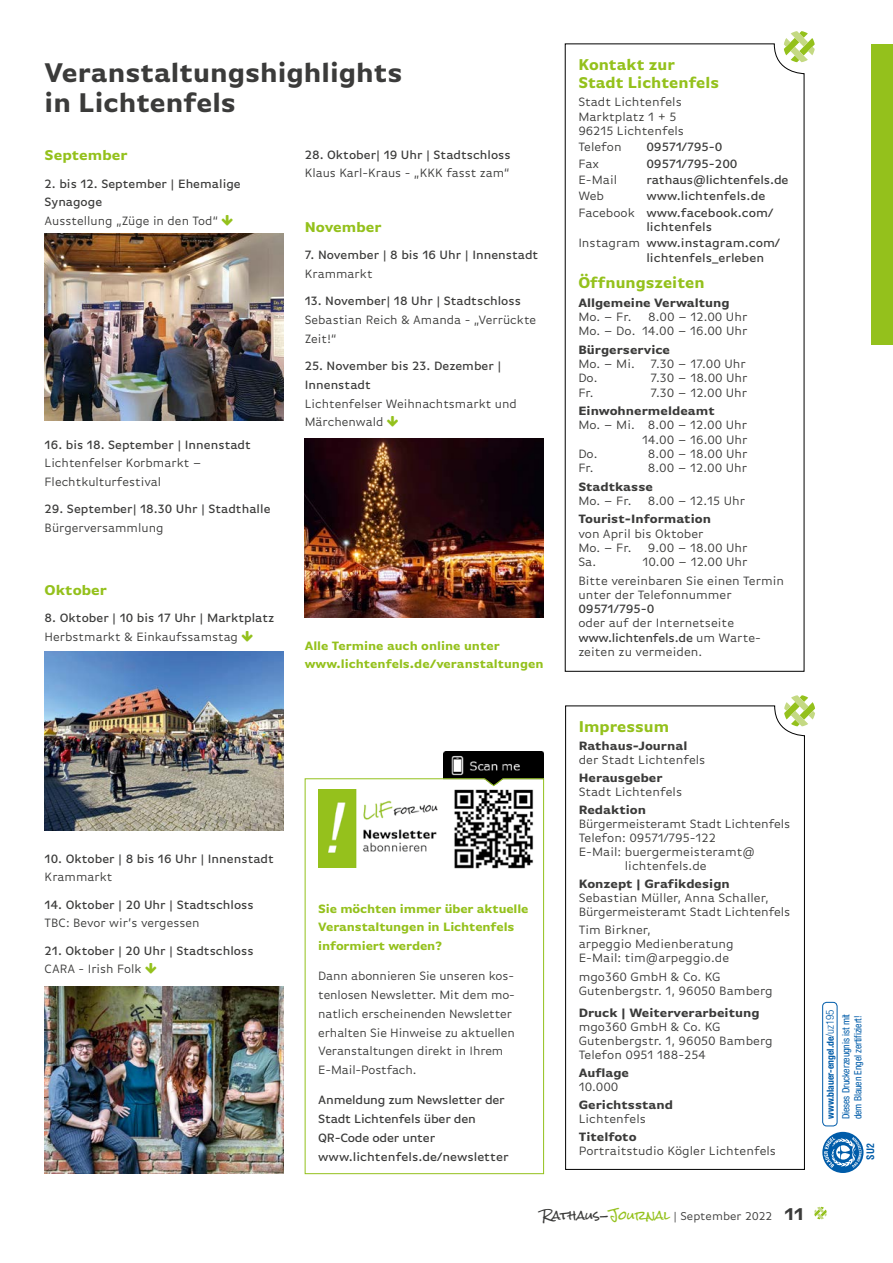
<style>
.page{position:relative;width:893px;height:1263px;background:#fff}
.page>*{position:absolute;margin:0;border:0;box-sizing:border-box;transform-origin:0 0}
.t1{font:700 28.5px/30px "Basic Gothic Pro";color:#3b3b3a;scale:.95 1}
.t2{font:700 16.5px/18px "Basic Gothic Pro";color:#94c11c;scale:.95 1}
.t3{font:700 15px "Basic Gothic Pro";color:#94c11c}
.t4{font:12.75px/18.8px "Basic Gothic Pro";color:#3b3b3a}
.t5{font:500 12.75px/18.8px "Basic Gothic Pro";color:#3b3b3a}
.t6{font:700 12.75px "Basic Gothic Pro";color:#3b3b3a}
.t7{font:700 12.75px/18.8px "Basic Gothic Pro";letter-spacing:-.01em;color:#94c11c}
.t8{font:500 12.75px/18.8px "Basic Gothic Pro";letter-spacing:-.02em;color:#3b3b3a}
.t9{font:12px "Basic Gothic Pro";color:#3b3b3a}
.t10{font:10.05px/12px "Helvetica Neue Condensed OV RFKZSA";letter-spacing:-.01em;color:#005ca9}
.t11{font:10.05px "Helvetica Condensed Bold OV TFKZSA";color:#005ca9}
.t12{font:700 condensed 9.6px "Helvetica Neue";color:#005ca9}
.s1{font-weight:400}
.s2{font-weight:500}
.s3{font-family:"Rock Salt"}
.s4{font-family:"Rock Salt";color:#94c11c}
.s5{font-weight:700;font-size:18px}
.s6{font-weight:300;font-size:10.95px}
</style>
<div class="page">
<svg style="left:814px;top:1207px;width:13px;height:12px"></svg>
<img style="left:45px;top:233px;width:238px;height:187px">
<img style="left:45px;top:652px;width:238px;height:179px">
<img style="left:45px;top:987px;width:238px;height:187px">
<img style="left:444px;top:751px;width:100px;height:27px">
<svg style="left:304px;top:778px;width:240px;height:396px"></svg>
<img style="left:318px;top:790px;width:125px;height:78px">
<svg style="left:784px;top:31px;width:31px;height:30px"></svg>
<svg style="left:564px;top:43px;width:241px;height:629px"></svg>
<svg style="left:785px;top:695px;width:30px;height:31px"></svg>
<svg style="left:565px;top:705px;width:240px;height:465px"></svg>
<img style="left:305px;top:438px;width:239px;height:179px">
<div style="left:822px;top:1002px;width:15px;height:124px;border:1px solid #005ca9;border-radius:4px"></div>
<svg style="left:822px;top:1131px;width:42px;height:43px"></svg>
<svg style="left:822px;top:1132px;width:41px;height:41px"></svg>
<div style="left:872px;top:45px;width:21px;height:300px;background:#94c11c"></div>
<h1 class="t1" style="left:45px;top:57px;width:378px">Veranstaltungshighlights in Lichtenfels</h1>
<p class="t3" style="left:45px;top:147px;width:85px">September</p>
<p class="t5" style="left:45px;top:174px;width:198px">2. bis 12. September | Ehemalige<br>Synagoge</p>
<p class="t4" style="left:45px;top:212px;width:175px">Ausstellung „Züge in den Tod“</p>
<p class="t5" style="left:305px;top:145px;width:207px">28. Oktober| 19 Uhr | Stadtschloss</p>
<p class="t4" style="left:305px;top:164px;width:206px">Klaus Karl-Kraus - „KKK fasst zam“</p>
<p class="t3" style="left:305px;top:218px;width:78px">November</p>
<p class="t5" style="left:305px;top:246px;width:235px">7. November | 8 bis 16 Uhr | Innenstadt</p>
<p class="t4" style="left:305px;top:264px;width:69px">Krammarkt</p>
<p class="t5" style="left:305px;top:292px;width:218px">13. November| 18 Uhr | Stadtschloss</p>
<p class="t4" style="left:305px;top:310px;width:233px">Sebastian Reich &amp; Amanda - „Verrückte<br>Zeit!“</p>
<p class="t5" style="left:305px;top:356px;width:198px">25. November bis 23. Dezember |<br>Innenstadt</p>
<p class="t4" style="left:305px;top:394px;width:214px">Lichtenfelser Weihnachtsmarkt und<br>Märchenwald</p>
<p class="t5" style="left:45px;top:435px;width:208px">16. bis 18. September | Innenstadt</p>
<p class="t4" style="left:45px;top:454px;width:159px">Lichtenfelser Korbmarkt –<br>Flechtkulturfestival</p>
<p class="t5" style="left:45px;top:500px;width:227px">29. September| 18.30 Uhr | Stadthalle</p>
<p class="t4" style="left:45px;top:518px;width:120px">Bürgerversammlung</p>
<p class="t3" style="left:45px;top:581px;width:64px">Oktober</p>
<p class="t5" style="left:45px;top:609px;width:231px">8. Oktober | 10 bis 17 Uhr | Marktplatz</p>
<p class="t4" style="left:45px;top:627px;width:195px">Herbstmarkt &amp; Einkaufssamstag</p>
<p class="t7" style="left:305px;top:636px;width:240px">Alle Termine auch online unter www.lichtenfels.de/veranstaltungen</p>
<p class="t5" style="left:45px;top:849px;width:231px">10. Oktober | 8 bis 16 Uhr | Innenstadt</p>
<p class="t4" style="left:45px;top:868px;width:69px">Krammarkt</p>
<p class="t5" style="left:45px;top:895px;width:211px">14. Oktober | 20 Uhr | Stadtschloss</p>
<p class="t4" style="left:45px;top:914px;width:156px">TBC: Bevor wir’s vergessen</p>
<p class="t5" style="left:45px;top:941px;width:210px">21. Oktober | 20 Uhr | Stadtschloss</p>
<p class="t4" style="left:45px;top:960px;width:99px">CARA - Irish Folk</p>
<p class="t7" style="left:318px;top:899px;width:212px">Sie möchten immer über aktuelle<br>Veranstaltungen in Lichtenfels informiert werden?</p>
<p class="t4" style="left:318px;top:967px;width:198px">Dann abonnieren Sie unseren kos&shy;tenlosen Newsletter. Mit dem mo&shy;natlich erscheinenden Newsletter erhalten Sie Hinweise zu aktuellen<br>Veranstaltungen direkt in Ihrem<br>E-Mail-Postfach.</p>
<p class="t8" style="left:318px;top:1090px;width:192px">Anmeldung zum Newsletter der<br>Stadt Lichtenfels über den<br>QR-Code oder unter www.lichtenfels.de/newsletter</p>
<p class="t2" style="left:578px;top:55px;width:150px">Kontakt zur<br>Stadt Lichtenfels</p>
<p class="t4" style="left:578px;top:95px;width:107px;line-height:14.2px">Stadt Lichtenfels<br>Marktplatz 1 + 5<br>96215 Lichtenfels</p>
<p class="t4" style="left:578px;top:138px;width:45px">Telefon</p>
<p class="t5" style="left:646px;top:138px;width:78px">09571/795-0</p>
<p class="t4" style="left:578px;top:154px;width:22px">Fax</p>
<p class="t5" style="left:646px;top:154px;width:93px">09571/795-200</p>
<p class="t4" style="left:578px;top:170px;width:40px">E-Mail</p>
<p class="t5" style="left:646px;top:170px;width:144px">rathaus@lichtenfels.de</p>
<p class="t4" style="left:578px;top:187px;width:27px">Web</p>
<p class="t5" style="left:578px;top:188px;width:196px;line-height:16.4px;text-indent:68px">www.lichtenfels.de<br><span class="s1">Facebook</span> www.facebook.com/</p>
<p class="t5" style="left:578px;top:218px;width:203px;line-height:16.4px;text-align:center">lichtenfels<br><span class="s1">Instagram</span> www.instagram.com/</p>
<p class="t5" style="left:646px;top:248px;width:119px">lichtenfels_erleben</p>
<p class="t2" style="left:578px;top:274px;width:134px">Öffnungszeiten</p>
<p class="t6" style="left:578px;top:295px;width:153px">Allgemeine Verwaltung</p>
<p class="t4" style="left:578px;top:307px;width:55px">Mo. – Fr.</p>
<p class="t4" style="left:578px;top:310px;width:171px;line-height:14.2px;text-align:right">8.00 – 12.00 Uhr<br>Mo. – Do. 14.00 – 16.00 Uhr</p>
<p class="t6" style="left:578px;top:342px;width:93px">Bürgerservice</p>
<p class="t4" style="left:578px;top:357px;width:169px;line-height:14.2px">Mo. – Mi. 7.30 – 17.00 Uhr<br>Do.</p>
<p class="t4" style="left:650px;top:369px;width:99px">7.30 – 18.00 Uhr</p>
<p class="t4" style="left:578px;top:383px;width:17px">Fr.</p>
<p class="t4" style="left:650px;top:383px;width:98px">7.30 – 12.00 Uhr</p>
<p class="t6" style="left:578px;top:403px;width:138px">Einwohnermeldeamt</p>
<p class="t4" style="left:578px;top:416px;width:170px">Mo. – Mi. 8.00 – 12.00 Uhr</p>
<p class="t4" style="left:642px;top:430px;width:107px">14.00 – 16.00 Uhr</p>
<p class="t4" style="left:578px;top:444px;width:21px">Do.</p>
<p class="t4" style="left:648px;top:444px;width:101px">8.00 – 18.00 Uhr</p>
<p class="t4" style="left:578px;top:458px;width:17px">Fr.</p>
<p class="t4" style="left:648px;top:458px;width:101px">8.00 – 12.00 Uhr</p>
<p class="t6" style="left:578px;top:479px;width:76px">Stadtkasse</p>
<p class="t4" style="left:578px;top:491px;width:55px">Mo. – Fr.</p>
<p class="t4" style="left:648px;top:491px;width:99px">8.00 – 12.15 Uhr</p>
<p class="t6" style="left:578px;top:512px;width:134px">Tourist-Information</p>
<p class="t4" style="left:578px;top:526px;width:127px;line-height:14.2px">von April bis Oktober<br>Mo. – Fr.</p>
<p class="t4" style="left:648px;top:538px;width:101px">9.00 – 18.00 Uhr</p>
<p class="t4" style="left:578px;top:553px;width:207px;text-indent:64px">10.00 – 12.00 Uhr<br>Bitte vereinbaren Sie einen Termin</p>
<p class="t4" style="left:578px;top:585px;width:155px">unter der Telefonnummer</p>
<p class="t5" style="left:578px;top:599px;width:78px">09571/795-0</p>
<p class="t4" style="left:578px;top:616px;width:184px;line-height:14.2px">oder auf der Internetseite <span class="s2">www.lichtenfels.de</span> um Warte&shy;zeiten zu vermeiden.</p>
<p class="t4" style="left:578px;top:552px;width:19px">Sa.</p>
<p class="t2" style="left:579px;top:717px;width:97px">Impressum</p>
<p class="t6" style="left:579px;top:738px;width:110px">Rathaus-Journal</p>
<p class="t4" style="left:579px;top:750px;width:128px">der Stadt Lichtenfels</p>
<p class="t6" style="left:579px;top:770px;width:85px">Herausgeber</p>
<p class="t4" style="left:579px;top:782px;width:105px">Stadt Lichtenfels</p>
<p class="t6" style="left:579px;top:803px;width:69px">Redaktion</p>
<p class="t4" style="left:579px;top:815px;width:213px">Bürgermeisteramt Stadt Lichtenfels</p>
<p class="t4" style="left:579px;top:829px;width:139px">Telefon: 09571/795-122</p>
<p class="t4" style="left:579px;top:842px;width:178px">E-Mail: buergermeisteramt@</p>
<p class="t4" style="left:625px;top:856px;width:83px">lichtenfels.de</p>
<p class="t6" style="left:579px;top:877px;width:153px">Konzept | Grafikdesign</p>
<p class="t4" style="left:579px;top:891px;width:213px;line-height:14px">Sebastian Müller, Anna Schaller,<br>Bürgermeisteramt Stadt Lichtenfels</p>
<p class="t4" style="left:579px;top:923px;width:156px;line-height:14px">Tim Birkner,<br>arpeggio Medienberatung<br>E-Mail: tim@arpeggio.de</p>
<p class="t4" style="left:579px;top:969px;width:196px;line-height:14px">mgo360 GmbH &amp; Co. KG<br>Gutenbergstr. 1, 96050 Bamberg</p>
<p class="t6" style="left:579px;top:1005px;width:182px">Druck | Weiterverarbeitung</p>
<p class="t4" style="left:579px;top:1020px;width:196px;line-height:14px">mgo360 GmbH &amp; Co. KG<br>Gutenbergstr. 1, 96050 Bamberg<br>Telefon 0951 188-254</p>
<p class="t6" style="left:579px;top:1065px;width:52px">Auflage</p>
<p class="t4" style="left:579px;top:1077px;width:41px">10.000</p>
<p class="t6" style="left:579px;top:1097px;width:96px">Gerichtsstand</p>
<p class="t4" style="left:579px;top:1109px;width:69px">Lichtenfels</p>
<p class="t6" style="left:579px;top:1130px;width:59px">Titelfoto</p>
<p class="t4" style="left:579px;top:1142px;width:199px">Portraitstudio Kögler Lichtenfels</p>
<p class="t9" style="left:542px;top:1209px;width:263px"><span class="s3">Rathaus-</span><span class="s4">Journal</span> | September 2022 <span class="s5">11</span></p>
<p class="t12" style="left:824px;top:1119px;width:111px;rotate:-90deg">www.blauer-engel.de<span class="s6">/uz195</span></p>
<p class="t10" style="left:840px;top:1119px;width:107px;rotate:-90deg">Dieses Druckerzeugnis ist mit dem Blauen Engel zertifiziert!</p>
<p class="t11" style="left:864px;top:1159px;width:18px;rotate:-90deg">SU2</p>
</div>
